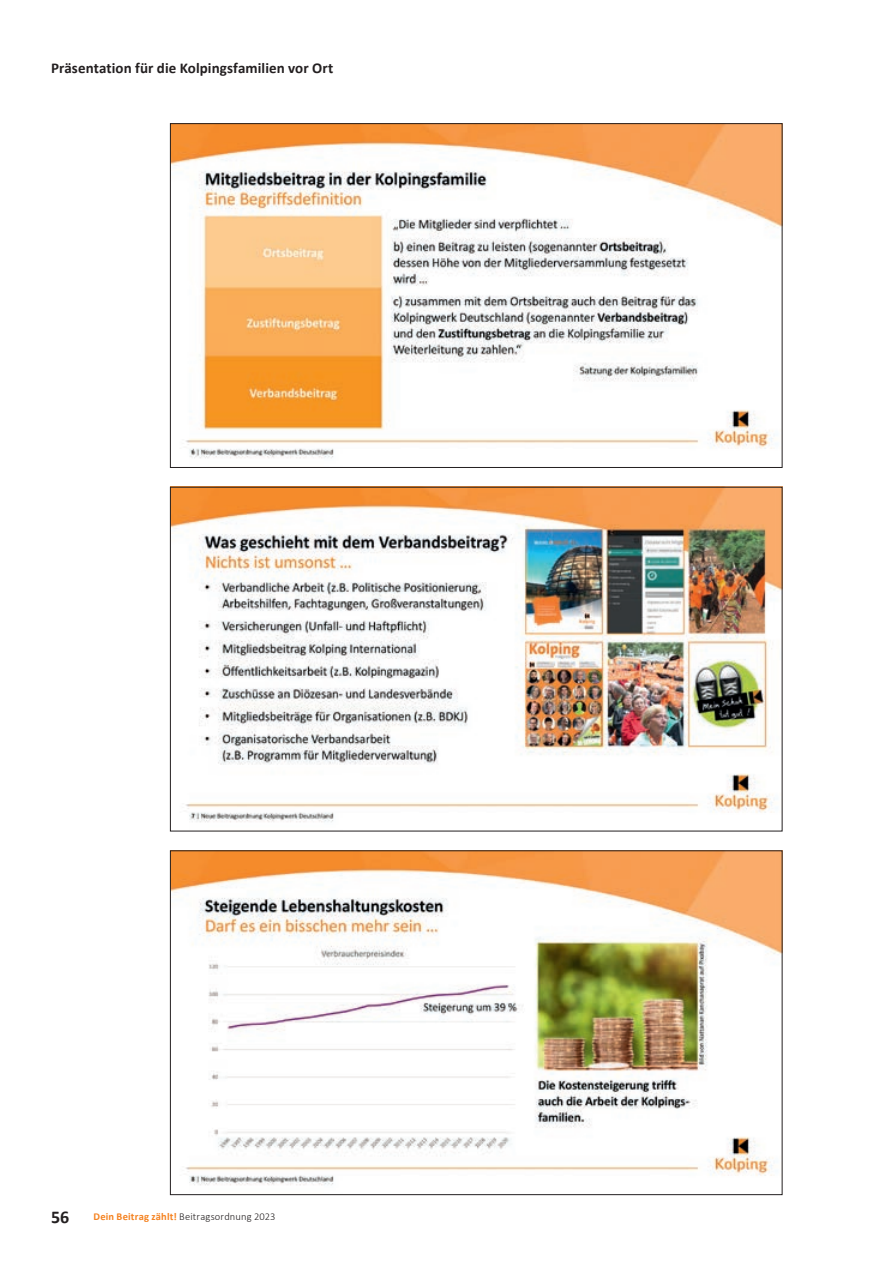
<style>
.page{position:relative;width:893px;height:1263px;background:#fff}
.page>*{position:absolute;margin:0;border:0;box-sizing:border-box;transform-origin:0 0}
.t1{font:700 18px "Calibri";color:#231f20}
.t2{font:700 15px "Calibri";letter-spacing:.005em;color:#231f20}
.t3{font:300 10.5px "Calibri";letter-spacing:.015em;color:#231f20}
.s1{font-weight:700;color:#f58220}
</style>
<div class="page">
<img style="left:172px;top:125px;width:608px;height:334px">
<img style="left:172px;top:489px;width:608px;height:333px">
<img style="left:172px;top:852px;width:608px;height:334px">
<p class="t2" style="left:51px;top:58px;width:284px">Präsentation für die Kolpingsfamilien vor Ort</p>
<p class="t1" style="left:51px;top:1205px;width:20px">56</p>
<p class="t3" style="left:94px;top:1210px;width:184px"><span class="s1">Dein Beitrag zählt!</span> Beitragsordnung 2023</p>
</div>
